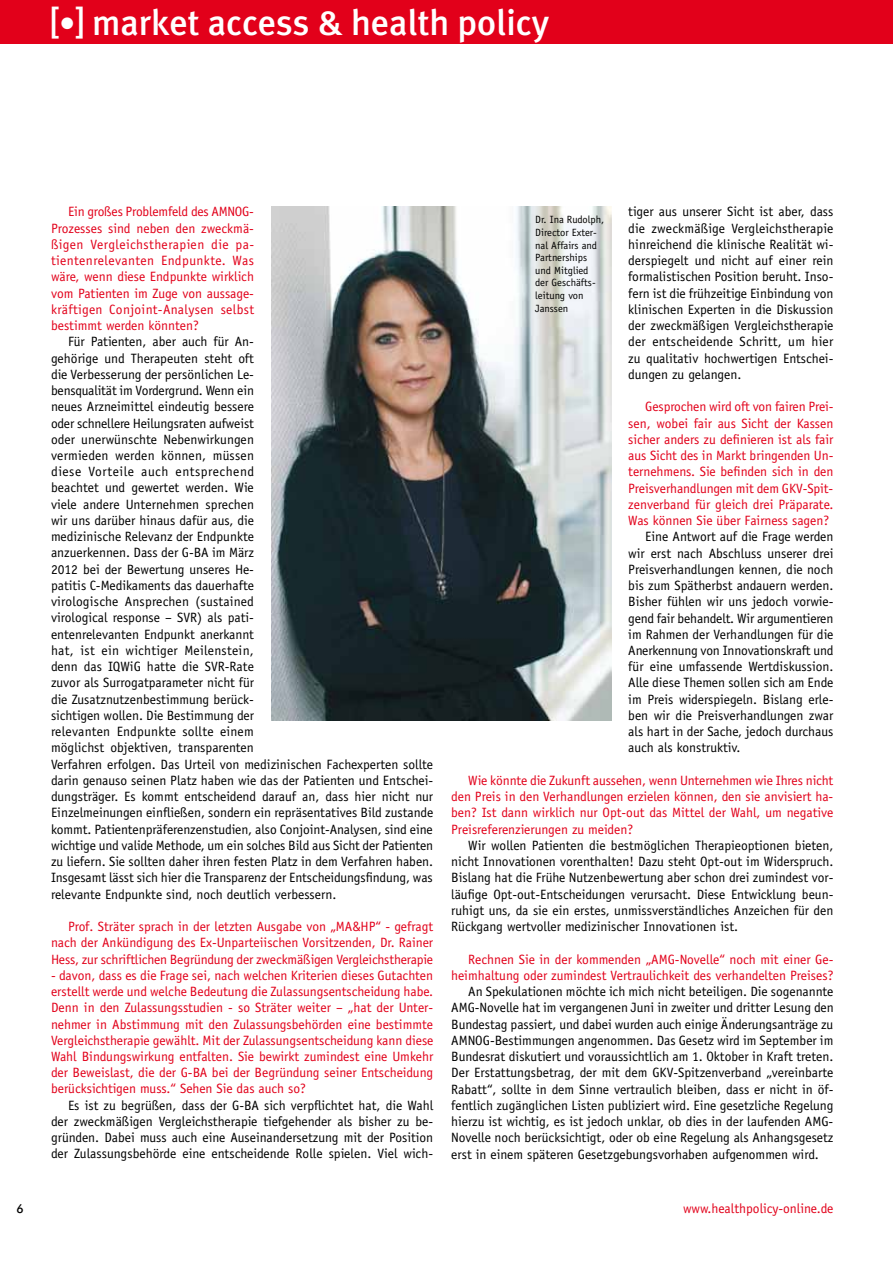
<style>
.page{position:relative;width:893px;height:1263px;background:#fff}
.page>*{position:absolute;margin:0;border:0;box-sizing:border-box;transform-origin:0 0}
.t1{font:500 36px "Meta Plus";color:#fff}
.t2{font:13.5px/16.2px "Officina Sans";color:#000;text-align:justify}
.t3{font:13.5px/16.2px "Officina Sans";color:#e2001a;text-align:justify}
.t4{font:500 12px "Futura BT";color:#000}
.t5{font:10.5px/12.6px "Officina Sans";color:#000}
.s1{font-size:33px}
</style>
<div class="page">
<div style="left:0;top:0;width:893px;height:44px;background:#e2001a"></div>
<img style="left:271px;top:207px;width:340px;height:513px">
<hr style="left:892px;top:1056px;width:1px;height:207px;background:#e3e4e4">
<h1 class="t1" style="left:51px;top:1px;width:500px">[<span class="s1">•</span>] market access &amp; health policy</h1>
<p class="t3" style="left:51px;top:204px;width:205px;text-indent:17px">Ein großes Problemfeld des AMNOG-Prozesses sind neben den zweckmä&shy;ßigen Vergleichstherapien die pa&shy;tientenrelevanten Endpunkte. Was wäre, wenn diese Endpunkte wirklich vom Patienten im Zuge von aussage&shy;kräftigen Conjoint-Analysen selbst bestimmt werden könnten?</p>
<p class="t2" style="left:51px;top:334px;width:384px;text-align:left;text-indent:17px">Für Patienten, aber auch für An-<br>gehörige und Therapeuten steht oft<br>die Verbesserung der persönlichen Le-<br>bensqualität im Vordergrund. Wenn ein<br>neues Arzneimittel eindeutig bessere<br>oder schnellere Heilungsraten aufweist<br>oder unerwünschte Nebenwirkungen<br>vermieden werden können, müssen<br>diese Vorteile auch entsprechend<br>beachtet und gewertet werden. Wie<br>viele andere Unternehmen sprechen<br>wir uns darüber hinaus dafür aus, die<br>medizinische Relevanz der Endpunkte<br>anzuerkennen. Dass der G-BA im März<br>2012 bei der Bewertung unseres He-<br>patitis C-Medikaments das dauerhafte<br>virologische Ansprechen (sustained<br>virological response – SVR) als pati-<br>entenrelevanten Endpunkt anerkannt<br>hat, ist ein wichtiger Meilenstein,<br>denn das IQWiG hatte die SVR-Rate<br>zuvor als Surrogatparameter nicht für<br>die Zusatznutzenbestimmung berück-<br>sichtigen wollen. Die Bestimmung der<br>relevanten Endpunkte sollte einem<br>möglichst objektiven, transparenten<br>Verfahren erfolgen. Das Urteil von medizinischen Fachexperten sollte darin genauso seinen Platz haben wie das der Patienten und Entschei&shy;dungsträger. Es kommt entscheidend darauf an, dass hier nicht nur Einzelmeinungen einfließen, sondern ein repräsentatives Bild zustande kommt. Patientenpräferenzenstudien, also Conjoint-Analysen, sind eine wichtige und valide Methode, um ein solches Bild aus Sicht der Patienten zu liefern. Sie sollten daher ihren festen Platz in dem Verfahren haben.<br>Insgesamt lässt sich hier die Transparenz der Entscheidungsfindung, was relevante Endpunkte sind, noch deutlich verbessern.</p>
<p class="t3" style="left:51px;top:918px;width:384px;text-indent:17px">Prof. Sträter sprach in der letzten Ausgabe von „MA&amp;HP“ - gefragt nach der Ankündigung des Ex-Unparteiischen Vorsitzenden, Dr. Rainer Hess, zur schriftlichen Begründung der zweckmäßigen Vergleichstherapie</p>
<p class="t3" style="left:51px;top:967px;width:384px">- davon, dass es die Frage sei, nach welchen Kriterien dieses Gutachten erstellt werde und welche Bedeutung die Zulassungsentscheidung habe.<br>Denn in den Zulassungsstudien - so Sträter weiter – „hat der Unter&shy;nehmer in Abstimmung mit den Zulassungsbehörden eine bestimmte Vergleichstherapie gewählt. Mit der Zulassungsentscheidung kann diese Wahl Bindungswirkung entfalten. Sie bewirkt zumindest eine Umkehr der Beweislast, die der G-BA bei der Begründung seiner Entscheidung berücksichtigen muss.“ Sehen Sie das auch so?</p>
<p class="t2" style="left:51px;top:1097px;width:384px;text-indent:17px">Es ist zu begrüßen, dass der G-BA sich verpflichtet hat, die Wahl der zweckmäßigen Vergleichstherapie tiefgehender als bisher zu be&shy;gründen. Dabei muss auch eine Auseinandersetzung mit der Position der Zulassungsbehörde eine entscheidende Rolle spielen. Viel wich-</p>
<p class="t2" style="left:628px;top:204px;width:207px">tiger aus unserer Sicht ist aber, dass die zweckmäßige Vergleichstherapie hinreichend die klinische Realität wi&shy;derspiegelt und nicht auf einer rein formalistischen Position beruht. Inso&shy;fern ist die frühzeitige Einbindung von klinischen Experten in die Diskussion der zweckmäßigen Vergleichstherapie der entscheidende Schritt, um hier zu qualitativ hochwertigen Entschei&shy;dungen zu gelangen.</p>
<p class="t3" style="left:628px;top:399px;width:207px;text-indent:17px">Gesprochen wird oft von fairen Prei&shy;sen, wobei fair aus Sicht der Kassen sicher anders zu definieren ist als fair aus Sicht des in Markt bringenden Un&shy;ternehmens. Sie befinden sich in den Preisverhandlungen mit dem GKV-Spit&shy;zenverband für gleich drei Präparate.<br>Was können Sie über Fairness sagen?</p>
<p class="t2" style="left:628px;top:529px;width:207px;text-indent:17px">Eine Antwort auf die Frage werden wir erst nach Abschluss unserer drei Preisverhandlungen kennen, die noch bis zum Spätherbst andauern werden.<br>Bisher fühlen wir uns jedoch vorwie&shy;gend fair behandelt. Wir argumentieren im Rahmen der Verhandlungen für die Anerkennung von Innovationskraft und für eine umfassende Wertdiskussion.<br>Alle diese Themen sollen sich am Ende im Preis widerspiegeln. Bislang erle&shy;ben wir die Preisverhandlungen zwar als hart in der Sache, jedoch durchaus auch als konstruktiv.</p>
<p class="t3" style="left:451px;top:772px;width:384px;text-indent:17px">Wie könnte die Zukunft aussehen, wenn Unternehmen wie Ihres nicht den Preis in den Verhandlungen erzielen können, den sie anvisiert ha&shy;ben? Ist dann wirklich nur Opt-out das Mittel der Wahl, um negative Preisreferenzierungen zu meiden?</p>
<p class="t2" style="left:451px;top:837px;width:384px;text-indent:17px">Wir wollen Patienten die bestmöglichen Therapieoptionen bieten, nicht Innovationen vorenthalten! Dazu steht Opt-out im Widerspruch.<br>Bislang hat die Frühe Nutzenbewertung aber schon drei zumindest vor&shy;läufige Opt-out-Entscheidungen verursacht. Diese Entwicklung beun&shy;ruhigt uns, da sie ein erstes, unmissverständliches Anzeichen für den Rückgang wertvoller medizinischer Innovationen ist.</p>
<p class="t3" style="left:451px;top:951px;width:384px;text-align:right">Rechnen Sie in der kommenden „AMG-Novelle“ noch mit einer Ge&shy;heimhaltung oder zumindest Vertraulichkeit des verhandelten Preises?</p>
<p class="t2" style="left:451px;top:983px;width:384px;text-indent:17px">An Spekulationen möchte ich mich nicht beteiligen. Die sogenannte AMG-Novelle hat im vergangenen Juni in zweiter und dritter Lesung den Bundestag passiert, und dabei wurden auch einige Änderungsanträge zu AMNOG-Bestimmungen angenommen. Das Gesetz wird im September im Bundesrat diskutiert und voraussichtlich am 1. Oktober in Kraft treten.<br>Der Erstattungsbetrag, der mit dem GKV-Spitzenverband „vereinbarte Rabatt“, sollte in dem Sinne vertraulich bleiben, dass er nicht in öf&shy;fentlich zugänglichen Listen publiziert wird. Eine gesetzliche Regelung hierzu ist wichtig, es ist jedoch unklar, ob dies in der laufenden AMG-Novelle noch berücksichtigt, oder ob eine Regelung als Anhangsgesetz erst in einem späteren Gesetzgebungsvorhaben aufgenommen wird.</p>
<p class="t5" style="left:535px;top:214px;width:71px">Dr. Ina Rudolph,<br>Director Exter&shy;nal Affairs and<br>Partnerships und Mitglied der Geschäfts&shy;leitung von<br>Janssen</p>
<p class="t4" style="left:16px;top:1201px;width:9px">6</p>
<p class="t3" style="left:683px;top:1200px;width:152px">www.healthpolicy-online.de</p>
</div>
